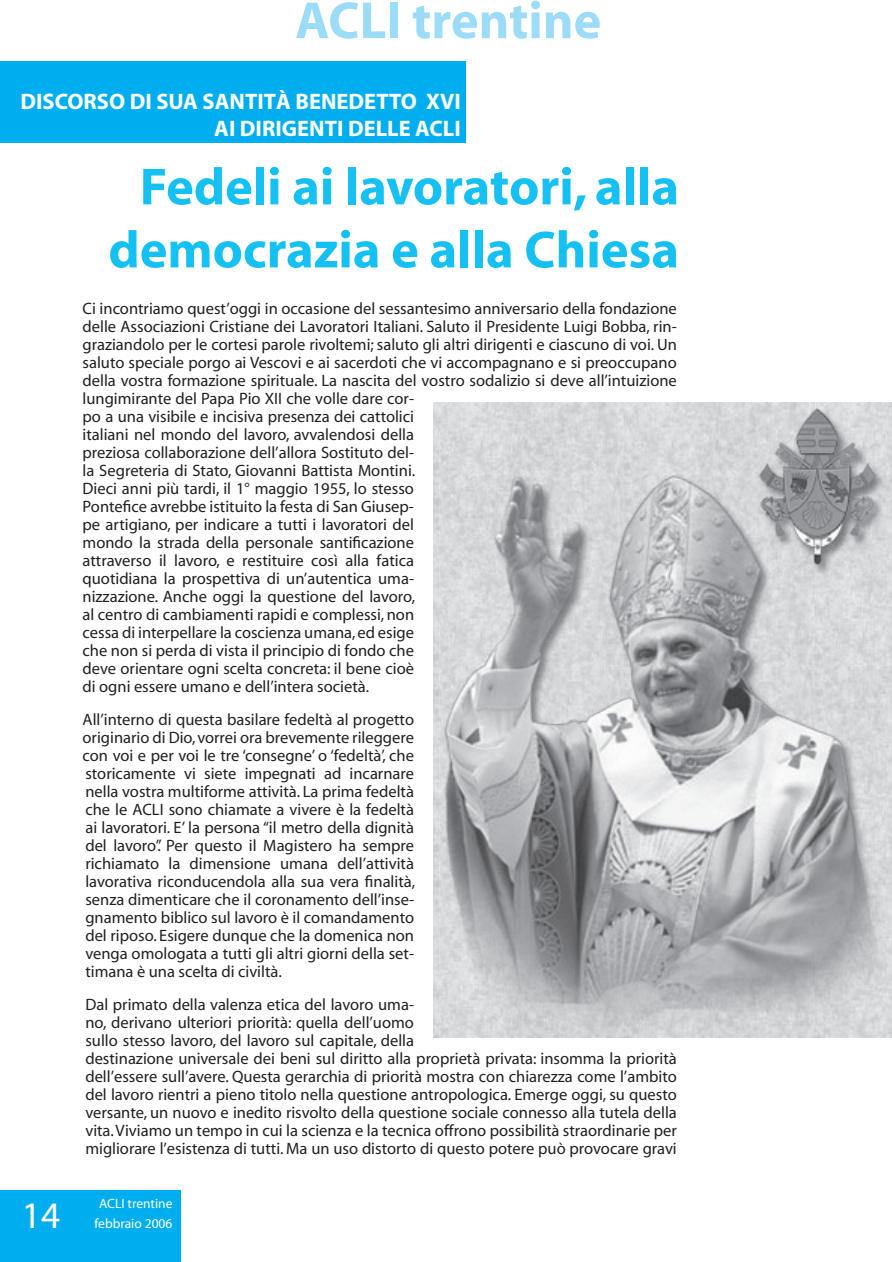
<style>
.page{position:relative;width:892px;height:1262px;background:#fff}
.page>*{position:absolute;margin:0;border:0;box-sizing:border-box;transform-origin:0 0}
.t1{font:700 52.5px/63px "Myriad";color:#15c0f2;text-align:center}
.t2{font:700 52.5px "Myriad";color:#9cdcf8}
.t3{font:37.5px "Myriad";color:#fff}
.t4{font:700 22.5px/27px "Myriad";color:#fff;text-align:right}
.t5{font:16.5px/18px "Myriad";color:#231f20}
.t6{font:13.5px "Myriad";color:#fff}
</style>
<div class="page">
<div style="left:0;top:61px;width:465px;height:81px;background:#00aeef"></div>
<div style="left:0;top:1190px;width:181px;height:71px;background:#00aeef"></div>
<img style="left:434px;top:402px;width:457px;height:635px">
<h1 class="t2" style="left:295px;top:1px;width:307px">ACLI trentine</h1>
<h3 class="t4" style="left:21px;top:90px;width:442px">DISCORSO DI SUA SANTITÀ BENEDETTO XVI<br>AI DIRIGENTI DELLE ACLI</h3>
<h1 class="t1" style="left:108px;top:159px;width:572px">Fedeli ai lavoratori, alla democrazia e alla Chiesa</h1>
<h2 class="t3" style="left:22px;top:1200px;width:40px">14</h2>
<p class="t5" style="left:83px;top:301px;width:595px">Ci incontriamo quest’oggi in occasione del sessantesimo anniversario della fondazione delle Associazioni Cristiane dei Lavoratori Italiani. Saluto il Presidente Luigi Bobba, rin&shy;graziandolo per le cortesi parole rivoltemi; saluto gli altri dirigenti e ciascuno di voi. Un saluto speciale porgo ai Vescovi e ai sacerdoti che vi accompagnano e si preoccupano della vostra formazione spirituale. La nascita del vostro sodalizio si deve all’intuizione lungimirante del Papa Pio XII che volle dare cor-<br>po a una visibile e incisiva presenza dei cattolici<br>italiani nel mondo del lavoro, avvalendosi della<br>preziosa collaborazione dell’allora Sostituto del-<br>la Segreteria di Stato, Giovanni Battista Montini.<br>Dieci anni più tardi, il 1° maggio 1955, lo stesso<br>Pontefice avrebbe istituito la festa di San Giusep-<br>pe artigiano, per indicare a tutti i lavoratori del<br>mondo la strada della personale santificazione<br>attraverso il lavoro, e restituire così alla fatica<br>quotidiana la prospettiva di un’autentica uma-<br>nizzazione. Anche oggi la questione del lavoro,<br>al centro di cambiamenti rapidi e complessi, non<br>cessa di interpellare la coscienza umana, ed esige<br>che non si perda di vista il principio di fondo che<br>deve orientare ogni scelta concreta: il bene cioè<br>di ogni essere umano e dell’intera società.</p>
<p class="t5" style="left:83px;top:712px;width:334px;text-align:justify">All’interno di questa basilare fedeltà al progetto originario di Dio, vorrei ora brevemente rileggere con voi e per voi le tre ‘consegne’ o ‘fedeltà’, che storicamente vi siete impegnati ad incarnare nella vostra multiforme attività. La prima fedeltà che le ACLI sono chiamate a vivere è la fedeltà ai lavoratori. E’ la persona “il metro della dignità del lavoro”. Per questo il Magistero ha sempre richiamato la dimensione umana dell’attività lavorativa riconducendola alla sua vera finalità, senza dimenticare che il coronamento dell’inse&shy;gnamento biblico sul lavoro è il comandamento del riposo. Esigere dunque che la domenica non venga omologata a tutti gli altri giorni della set&shy;timana è una scelta di civiltà.</p>
<p class="t5" style="left:85px;top:997px;width:593px">Dal primato della valenza etica del lavoro uma-<br>no, derivano ulteriori priorità: quella dell’uomo<br>sullo stesso lavoro, del lavoro sul capitale, della<br>destinazione universale dei beni sul diritto alla proprietà privata: insomma la priorità dell’essere sull’avere. Questa gerarchia di priorità mostra con chiarezza come l’ambito del lavoro rientri a pieno titolo nella questione antropologica. Emerge oggi, su questo versante, un nuovo e inedito risvolto della questione sociale connesso alla tutela della vita. Viviamo un tempo in cui la scienza e la tecnica offrono possibilità straordinarie per migliorare l’esistenza di tutti. Ma un uso distorto di questo potere può provocare gravi</p>
<p class="t6" style="left:99px;top:1198px;width:75px">ACLI trentine</p>
<p class="t6" style="left:94px;top:1217px;width:79px">febbraio 2006</p>
</div>
